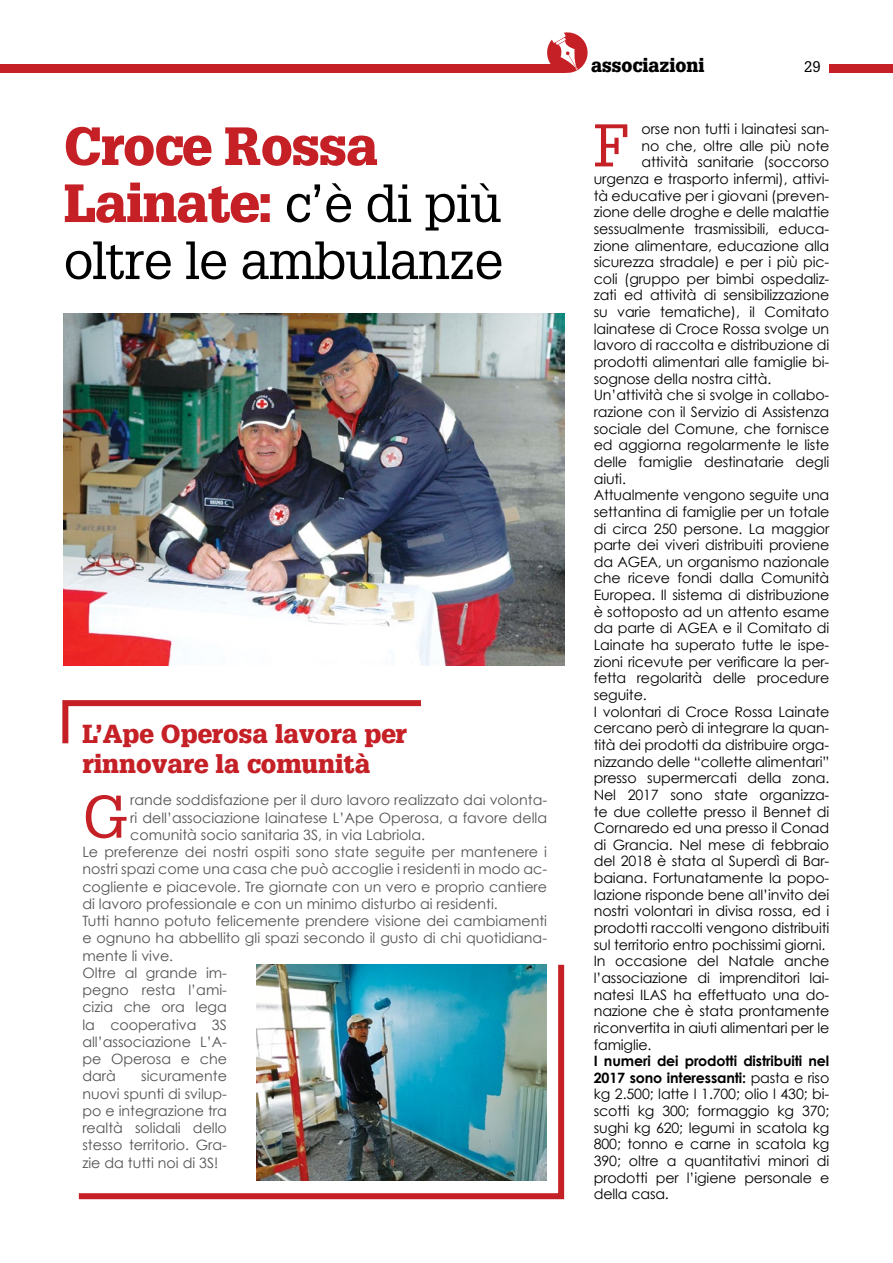
<style>
.page{position:relative;width:893px;height:1263px;background:#fff}
.page>*{position:absolute;margin:0;border:0;box-sizing:border-box;transform-origin:0 0}
.t1{font:58.8px "Glypha";color:#c52026}
.t2{font:52.5px/57px "Glypha";letter-spacing:-.02em;color:#000}
.t3{font:900 25.5px/30px "Glypha";color:#c52026}
.t4{font:900 18.75px "Glypha";color:#000;scale:.96 1}
.t5{font:15px "Glypha";color:#000}
.t6{font:14.25px/16.6px "Century Gothic";letter-spacing:-.01em;color:#000;text-align:justify}
.t7{font:14.25px/17.2px "Century Gothic";color:#525253;text-align:justify}
.s1{font-weight:900;color:#c52026}
.s2{font-weight:700}
</style>
<div class="page">
<div style="left:829px;top:64px;width:64px;height:8px;background:#c52026"></div>
<div style="left:0;top:64px;width:566px;height:8px;background:#c52026"></div>
<svg style="left:544px;top:32px;width:44px;height:41px"></svg>
<svg style="left:62px;top:700px;width:359px;height:44px"></svg>
<svg style="left:78px;top:964px;width:487px;height:236px"></svg>
<img style="left:257px;top:965px;width:289px;height:215px">
<img style="left:64px;top:314px;width:500px;height:351px">
<h2 class="t2" style="left:64px;top:117px;width:441px"><span class="s1">Croce Rossa<br>Lainate:</span> c’è di più oltre le ambulanze</h2>
<h3 class="t3" style="left:82px;top:719px;width:326px">L’Ape Operosa lavora per rinnovare la comunità</h3>
<p class="t7" style="left:130px;top:791px;width:418px">rande soddisfazione per il duro lavoro realizzato dai volonta-</p>
<p class="t7" style="left:130px;top:808px;width:418px">ri dell’associazione lainatese L’Ape Operosa, a favore della</p>
<p class="t7" style="left:130px;top:826px;width:296px">comunità socio sanitaria 3S, in via Labriola.</p>
<p class="t7" style="left:82px;top:843px;width:466px">Le preferenze dei nostri ospiti sono state seguite per mantenere i</p>
<p class="t7" style="left:82px;top:860px;width:466px">nostri spazi come una casa che può accoglie i residenti in modo ac-</p>
<p class="t7" style="left:82px;top:877px;width:466px">cogliente e piacevole. Tre giornate con un vero e proprio cantiere</p>
<p class="t7" style="left:82px;top:895px;width:417px">di lavoro professionale e con un minimo disturbo ai residenti.</p>
<p class="t7" style="left:82px;top:912px;width:466px">Tutti hanno potuto felicemente prendere visione dei cambiamenti</p>
<p class="t7" style="left:82px;top:929px;width:466px">e ognuno ha abbellito gli spazi secondo il gusto di chi quotidiana-</p>
<p class="t7" style="left:82px;top:947px;width:92px">mente li vive.</p>
<p class="t7" style="left:82px;top:964px;width:146px">Oltre al grande im-</p>
<p class="t7" style="left:82px;top:981px;width:146px">pegno resta l’ami-</p>
<p class="t7" style="left:82px;top:998px;width:146px">cizia che ora lega</p>
<p class="t7" style="left:82px;top:1016px;width:146px">la cooperativa 3S</p>
<p class="t7" style="left:82px;top:1033px;width:146px">all’associazione L’A-</p>
<p class="t7" style="left:82px;top:1050px;width:146px">pe Operosa e che</p>
<p class="t7" style="left:82px;top:1067px;width:35px">darà</p>
<h1 class="t1" style="left:82px;top:781px;width:47px">G</h1>
<p class="t7" style="left:82px;top:1067px;width:146px;text-indent:59px">sicuramente nuovi spunti di svilup&shy;po e integrazione tra realtà solidali dello stesso territorio. Gra&shy;zie da tutti noi di 3S!</p>
<h3 class="t4" style="left:591px;top:54px;width:120px">associazioni</h3>
<p class="t5" style="left:804px;top:58px;width:18px">29</p>
<p class="t6" style="left:642px;top:120px;width:189px">orse non tutti i lainatesi san-</p>
<p class="t6" style="left:642px;top:137px;width:189px">no che, oltre alle più note</p>
<p class="t6" style="left:642px;top:154px;width:189px">attività sanitarie (soccorso</p>
<p class="t6" style="left:594px;top:170px;width:237px">urgenza e trasporto infermi), attivi-</p>
<p class="t6" style="left:594px;top:187px;width:237px">tà educative per i giovani (preven-</p>
<p class="t6" style="left:594px;top:204px;width:237px">zione delle droghe e delle malattie</p>
<p class="t6" style="left:594px;top:220px;width:237px">sessualmente trasmissibili, educa-</p>
<p class="t6" style="left:594px;top:237px;width:237px">zione alimentare, educazione alla</p>
<p class="t6" style="left:594px;top:253px;width:237px">sicurezza stradale) e per i più pic-</p>
<p class="t6" style="left:594px;top:270px;width:237px">coli (gruppo per bimbi ospedaliz-</p>
<p class="t6" style="left:594px;top:287px;width:237px">zati ed attività di sensibilizzazione</p>
<p class="t6" style="left:594px;top:303px;width:237px">su varie tematiche), il Comitato</p>
<p class="t6" style="left:594px;top:320px;width:237px">lainatese di Croce Rossa svolge un</p>
<p class="t6" style="left:594px;top:337px;width:237px">lavoro di raccolta e distribuzione di</p>
<p class="t6" style="left:594px;top:353px;width:237px">prodotti alimentari alle famiglie bi-</p>
<p class="t6" style="left:594px;top:370px;width:179px">sognose della nostra città.</p>
<p class="t6" style="left:594px;top:387px;width:237px">Un’attività che si svolge in collabo-</p>
<p class="t6" style="left:594px;top:403px;width:237px">razione con il Servizio di Assistenza</p>
<p class="t6" style="left:594px;top:420px;width:237px">sociale del Comune, che fornisce</p>
<p class="t6" style="left:594px;top:437px;width:237px">ed aggiorna regolarmente le liste</p>
<p class="t6" style="left:594px;top:453px;width:237px">delle famiglie destinatarie degli</p>
<p class="t6" style="left:594px;top:470px;width:34px">aiuti.</p>
<p class="t6" style="left:594px;top:486px;width:237px">Attualmente vengono seguite una</p>
<p class="t6" style="left:594px;top:503px;width:237px">settantina di famiglie per un totale</p>
<p class="t6" style="left:594px;top:520px;width:237px">di circa 250 persone. La maggior</p>
<p class="t6" style="left:594px;top:536px;width:237px">parte dei viveri distribuiti proviene</p>
<p class="t6" style="left:594px;top:553px;width:237px">da AGEA, un organismo nazionale</p>
<p class="t6" style="left:594px;top:570px;width:237px">che riceve fondi dalla Comunità</p>
<p class="t6" style="left:594px;top:586px;width:237px">Europea. Il sistema di distribuzione</p>
<p class="t6" style="left:594px;top:603px;width:237px">è sottoposto ad un attento esame</p>
<p class="t6" style="left:594px;top:620px;width:237px">da parte di AGEA e il Comitato di</p>
<p class="t6" style="left:594px;top:636px;width:237px">Lainate ha superato tutte le ispe-</p>
<p class="t6" style="left:594px;top:653px;width:237px">zioni ricevute per verificare la per-</p>
<p class="t6" style="left:594px;top:670px;width:237px">fetta regolarità delle procedure</p>
<p class="t6" style="left:594px;top:686px;width:54px">seguite.</p>
<p class="t6" style="left:594px;top:703px;width:237px">I volontari di Croce Rossa Lainate</p>
<p class="t6" style="left:594px;top:720px;width:237px">cercano però di integrare la quan-</p>
<p class="t6" style="left:594px;top:736px;width:237px">tità dei prodotti da distribuire orga-</p>
<p class="t6" style="left:594px;top:753px;width:237px">nizzando delle “collette alimentari”</p>
<p class="t6" style="left:594px;top:769px;width:237px">presso supermercati della zona.</p>
<p class="t6" style="left:594px;top:786px;width:237px">Nel 2017 sono state organizza-</p>
<p class="t6" style="left:594px;top:803px;width:237px">te due collette presso il Bennet di</p>
<p class="t6" style="left:594px;top:819px;width:237px">Cornaredo ed una presso il Conad</p>
<p class="t6" style="left:594px;top:836px;width:237px">di Grancia. Nel mese di febbraio</p>
<p class="t6" style="left:594px;top:853px;width:237px">del 2018 è stata al Superdì di Bar-</p>
<p class="t6" style="left:594px;top:869px;width:237px">baiana. Fortunatamente la popo-</p>
<p class="t6" style="left:594px;top:886px;width:237px">lazione risponde bene all’invito dei</p>
<p class="t6" style="left:594px;top:903px;width:237px">nostri volontari in divisa rossa, ed i</p>
<p class="t6" style="left:594px;top:919px;width:237px">prodotti raccolti vengono distribuiti</p>
<p class="t6" style="left:594px;top:936px;width:233px">sul territorio entro pochissimi giorni.</p>
<p class="t6" style="left:594px;top:953px;width:237px">In occasione del Natale anche</p>
<p class="t6" style="left:594px;top:969px;width:237px">l’associazione di imprenditori lai-</p>
<p class="t6" style="left:594px;top:986px;width:237px">natesi ILAS ha effettuato una do-</p>
<p class="t6" style="left:594px;top:1002px;width:237px">nazione che è stata prontamente</p>
<p class="t6" style="left:594px;top:1019px;width:237px">riconvertita in aiuti alimentari per le</p>
<p class="t6" style="left:594px;top:1036px;width:59px">famiglie.</p>
<p class="t6" style="left:594px;top:1052px;width:237px"><span class="s2">I numeri dei prodotti distribuiti nel 2017 sono interessanti:</span> pasta e riso kg 2.500; latte l 1.700; olio l 430; bi&shy;scotti kg 300; formaggio kg 370; sughi kg 620; legumi in scatola kg 800; tonno e carne in scatola kg 390; oltre a quantitativi minori di prodotti per l’igiene personale e della casa.</p>
<h1 class="t1" style="left:594px;top:110px;width:37px">F</h1>
</div>
